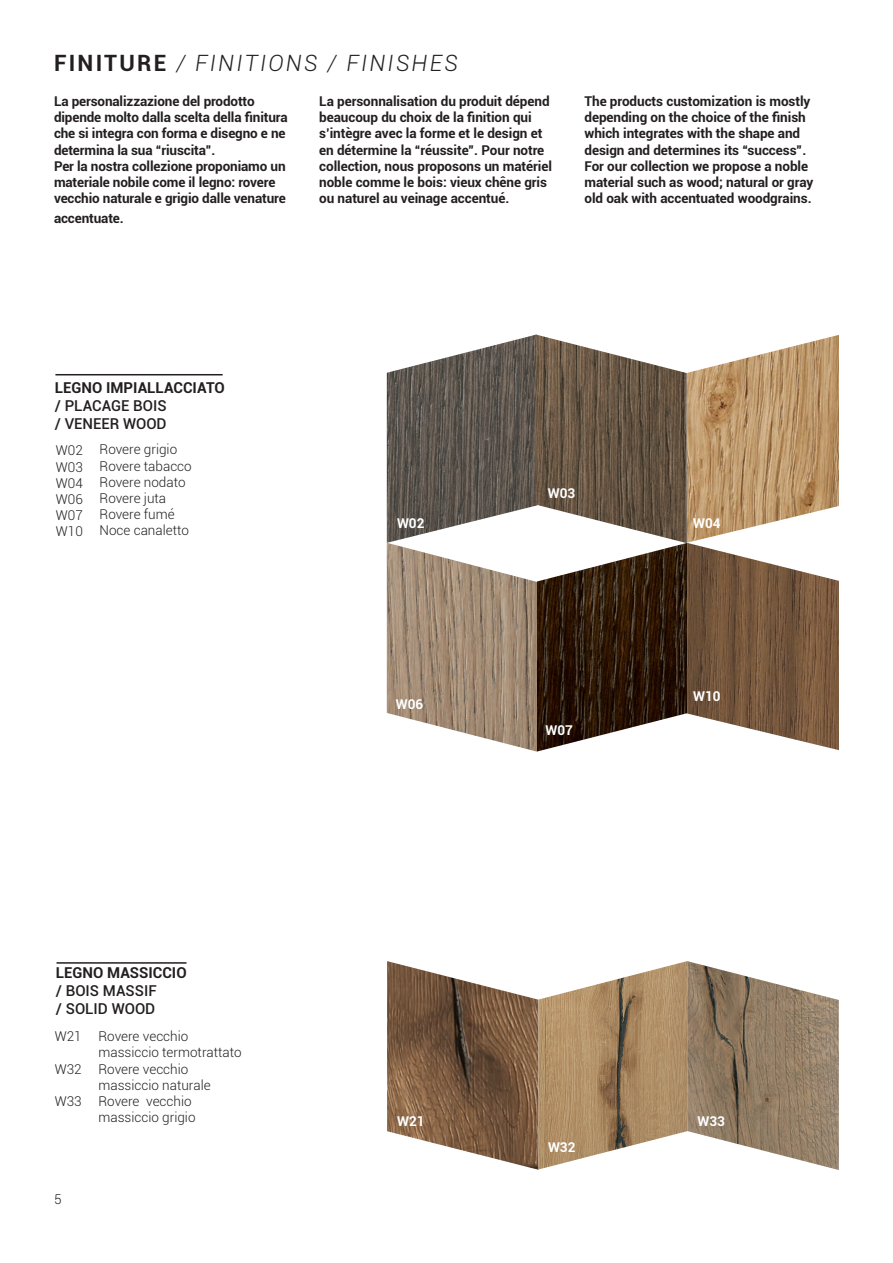
<style>
.page{position:relative;width:893px;height:1263px;background:#fff}
.page>*{position:absolute;margin:0;border:0;box-sizing:border-box;transform-origin:0 0}
.t1{font:italic 300 22.5px "Roboto";letter-spacing:.1em;color:#231f20}
.t2{font:500 15px "Roboto";color:#231f20}
.t3{font:700 15px "Roboto";color:#231f20}
.Normale{font:700 13.5px/16.2px "Roboto";letter-spacing:-.005em;color:#231f20}
.t4{font:300 13.5px/16.2px "Roboto";color:#231f20;text-align:justify}
.t5{font:700 13.5px "Roboto";color:#fff}
.s1{font-weight:700;font-style:normal}
</style>
<div class="page">
<img style="left:387px;top:961px;width:452px;height:209px">
<hr style="left:55px;top:374px;width:168px;height:1px;background:#231f20">
<img style="left:687px;top:335px;width:152px;height:415px">
<img style="left:387px;top:334px;width:300px;height:418px">
<hr style="left:57px;top:962px;width:130px;height:2px;background:#231f20">
<p class="t1" style="left:54px;top:47px;width:405px"><span class="s1">FINITURE</span> / FINITIONS / FINISHES</p>
<p class="Normale" style="left:54px;top:93px;width:235px">La personalizzazione del prodotto dipende molto dalla scelta della finitura che si integra con forma e disegno e ne</p>
<p class="Normale" style="left:54px;top:141px;width:163px">determina la sua “riuscita”.</p>
<p class="Normale" style="left:54px;top:157px;width:233px">Per la nostra collezione proponiamo un materiale nobile come il legno: rovere vecchio naturale e grigio dalle venature</p>
<p class="Normale" style="left:54px;top:210px;width:71px">accentuate.</p>
<p class="Normale" style="left:319px;top:93px;width:234px">La personnalisation du produit dépend beaucoup du choix de la finition qui s’intègre avec la forme et le design et en détermine la “réussite”. Pour notre collection, nous proposons un matériel noble comme le bois: vieux chêne gris ou naturel au veinage accentué.</p>
<p class="Normale" style="left:584px;top:93px;width:230px">The products customization is mostly depending on the choice of the finish which integrates with the shape and design and determines its “success”.<br>For our collection we propose a noble material such as wood; natural or gray old oak with accentuated woodgrains.</p>
<p class="t3" style="left:55px;top:377px;width:171px">LEGNO IMPIALLACCIATO</p>
<p class="t2" style="left:55px;top:395px;width:113px">/ PLACAGE BOIS</p>
<p class="t2" style="left:55px;top:413px;width:113px">/ VENEER WOOD</p>
<p class="t4" style="left:56px;top:442px;width:28px">W02<br>W03<br>W04<br>W06<br>W07</p>
<p class="t4" style="left:56px;top:523px;width:28px">W10</p>
<p class="t4" style="left:100px;top:441px;width:79px">Rovere grigio</p>
<p class="t4" style="left:100px;top:457px;width:94px">Rovere tabacco</p>
<p class="t4" style="left:100px;top:473px;width:88px">Rovere nodato</p>
<p class="t4" style="left:100px;top:490px;width:68px">Rovere juta</p>
<p class="t4" style="left:100px;top:506px;width:77px">Rovere fumé</p>
<p class="t4" style="left:100px;top:522px;width:91px">Noce canaletto</p>
<p class="t5" style="left:548px;top:484px;width:29px">W03</p>
<p class="t5" style="left:397px;top:514px;width:29px">W02</p>
<p class="t5" style="left:693px;top:514px;width:29px">W04</p>
<p class="t5" style="left:396px;top:694px;width:29px">W06</p>
<p class="t5" style="left:546px;top:721px;width:29px">W07</p>
<p class="t5" style="left:693px;top:687px;width:29px">W10</p>
<p class="t3" style="left:56px;top:962px;width:132px">LEGNO MASSICCIO</p>
<p class="t2" style="left:56px;top:980px;width:102px">/ BOIS MASSIF</p>
<p class="t2" style="left:56px;top:998px;width:101px">/ SOLID WOOD</p>
<p class="t4" style="left:98px;top:1028px;width:91px">Rovere vecchio</p>
<p class="t4" style="left:98px;top:1044px;width:145px">massiccio termotrattato</p>
<p class="t4" style="left:98px;top:1060px;width:91px">Rovere vecchio</p>
<p class="t4" style="left:98px;top:1076px;width:114px">massiccio naturale</p>
<p class="t4" style="left:98px;top:1092px;width:95px">Rovere vecchio</p>
<p class="t4" style="left:98px;top:1109px;width:99px">massiccio grigio</p>
<p class="t4" style="left:55px;top:1028px;width:28px">W21</p>
<p class="t4" style="left:55px;top:1060px;width:28px">W32</p>
<p class="t4" style="left:55px;top:1092px;width:28px">W33</p>
<p class="t4" style="left:54px;top:1191px;width:9px">5</p>
<p class="t5" style="left:397px;top:1112px;width:29px">W21</p>
<p class="t5" style="left:548px;top:1137px;width:29px">W32</p>
<p class="t5" style="left:697px;top:1112px;width:29px">W33</p>
</div>
